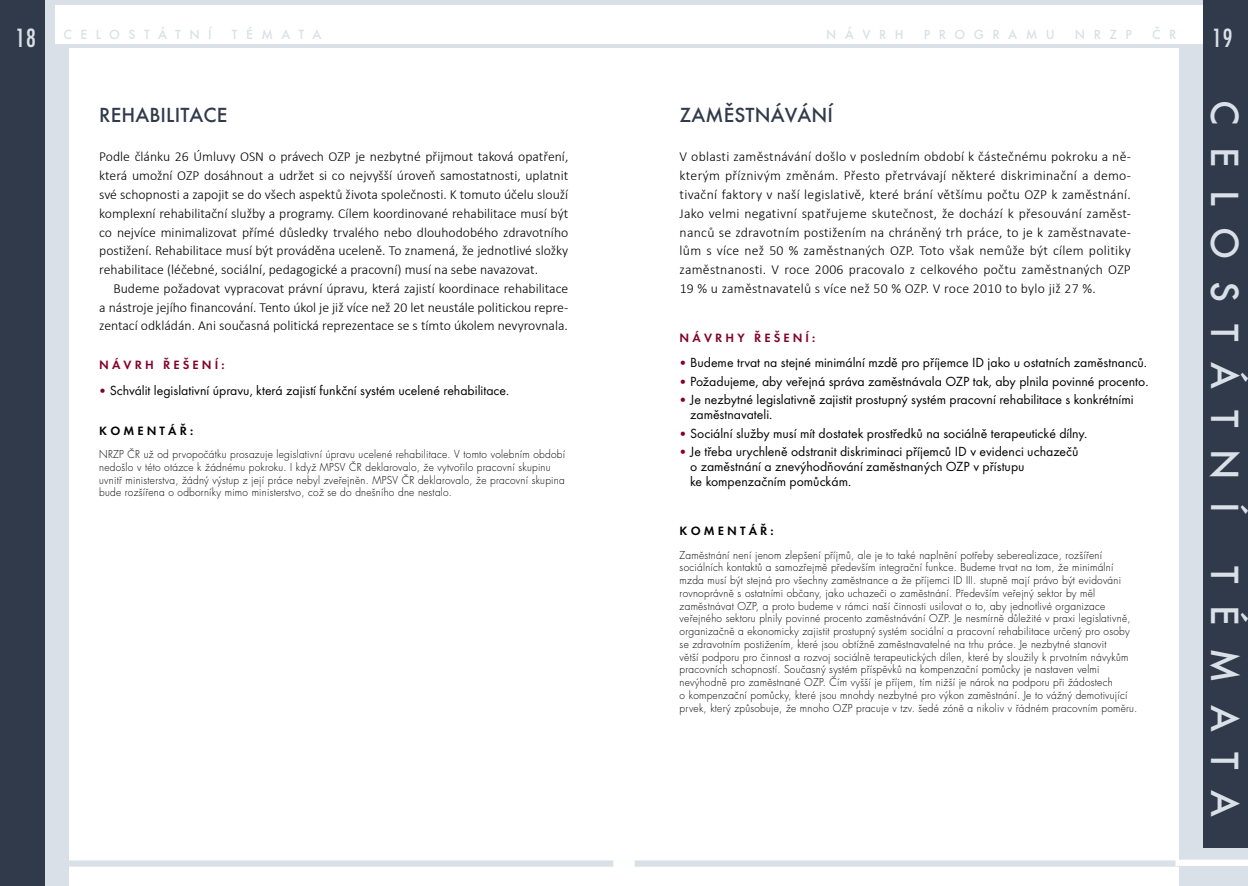
<style>
.page{position:relative;width:1248px;height:886px;background:#fff}
.page>*{position:absolute;margin:0;border:0;box-sizing:border-box;transform-origin:0 0}
.t1{font:500 40.88px "Futura TOT";letter-spacing:.54em;color:#dae0e7}
.t2{font:500 condensed 27.5px "Futura TOT";color:#dae0e7}
.t3{font:500 21.25px "Futura TOT";letter-spacing:.005em;color:#303a4b}
.t4{font:300 13.75px/18.8px "Calibri";color:#000;text-align:justify}
.t5{font:13.75px/15px "Futura TOT";color:#000}
.t6{font:500 13.75px "Futura TOT";letter-spacing:.615em;color:#dae0e7}
.t7{font:600 12.5px "Futura TOT";letter-spacing:.25em;color:#82002a}
.t8{font:600 12.5px "Futura TOT";letter-spacing:.25em;color:#000}
.t9{font:300 10.62px/12.8px "Futura CE";letter-spacing:.025em;color:#000;scale:.95 1}
.s1{font-family:"Futura CE";font-weight:300;font-size:11.25px;color:#82002a}
</style>
<div class="page">
<div style="left:0;top:0;width:50px;height:886px;background:#303a4b"></div>
<div style="left:45px;top:0;width:23px;height:886px;background:#dae0e7"></div>
<div style="left:52px;top:860px;width:561px;height:7px;background:#dae0e7"></div>
<div style="left:61px;top:0;width:563px;height:47px;background:#dae0e7"></div>
<div style="left:56px;top:6px;width:568px;height:38px;background:#fff"></div>
<div style="left:1197px;top:0;width:50px;height:886px;background:#303a4b"></div>
<div style="left:1179px;top:0;width:23px;height:886px;background:#dae0e7"></div>
<div style="left:634px;top:860px;width:561px;height:7px;background:#dae0e7"></div>
<div style="left:624px;top:0;width:576px;height:47px;background:#dae0e7"></div>
<div style="left:624px;top:6px;width:578px;height:38px;background:#fff"></div>
<div style="left:1197px;top:849px;width:50px;height:37px;background:#dae0e7"></div>
<div style="left:1175px;top:860px;width:72px;height:6px;background:#fff"></div>
<p class="t6" style="left:826px;top:26px;width:79px">NÁVRH</p>
<p class="t6" style="left:923px;top:26px;width:132px">PROGRAMU</p>
<p class="t6" style="left:1074px;top:26px;width:59px">N RZP</p>
<p class="t6" style="left:1152px;top:26px;width:24px">Č R</p>
<p class="t6" style="left:64px;top:26px;width:150px">C ELOSTÁTN Í</p>
<p class="t6" style="left:232px;top:26px;width:91px">TÉMATA</p>
<h2 class="t2" style="left:15px;top:23px;width:22px">18</h2>
<h2 class="t2" style="left:1211px;top:23px;width:22px">19</h2>
<h3 class="t3" style="left:99px;top:102px;width:130px">REHABILITAC E</h3>
<p class="t4" style="left:99px;top:147px;width:470px">Podle článku 26 Úmluvy OSN o právech OZP je nezbytné přijmout taková opatření, která umožní OZP dosáhnout a udržet si co nejvyšší úroveň samostatnosti, uplatnit své schopnosti a zapojit se do všech aspektů života společnosti. K tomuto účelu slouží komplexní rehabilitační služby a programy. Cílem koordinované rehabilitace musí být co nejvíce minimalizovat přímé důsledky trvalého nebo dlouhodobého zdravotního postižení. Rehabilitace musí být prováděna uceleně. To znamená, že jednotlivé složky rehabilitace (léčebné, sociální, pedagogické a pracovní) musí na sebe navazovat.</p>
<p class="t4" style="left:99px;top:279px;width:470px;text-indent:14px">Budeme požadovat vypracovat právní úpravu, která zajistí koordinace rehabilitace a nástroje jejího financování. Tento úkol je již více než 20 let neustále politickou repre&shy;zentací odkládán. Ani současná politická reprezentace se s tímto úkolem nevyrovnala.</p>
<p class="t7" style="left:99px;top:357px;width:127px">NÁVRH ŘEŠEN Í:</p>
<p class="t5" style="left:99px;top:382px;width:411px"><span class="s1">•</span> Schválit legislativní úpravu, která zajistí funkční systém ucelené rehabilitace.</p>
<p class="t8" style="left:99px;top:423px;width:95px">KOMEN TÁŘ:</p>
<p class="t9" style="left:99px;top:448px;width:492px">NRZP ČR už od prvopočátku prosazuje legislativní úpravu ucelené rehabilitace. V tomto volebním období nedošlo v této otázce k žádnému pokroku. I když MPSV ČR deklarovalo, že vytvořilo pracovní skupinu uvnitř ministerstva, žádný výstup z její práce nebyl zveřejněn. MPSV ČR deklarovalo, že pracovní skupina bude rozšířena o odborníky mimo ministerstvo, což se do dnešního dne nestalo.</p>
<h3 class="t3" style="left:679px;top:102px;width:155px">ZAMĚSTNÁVÁN Í</h3>
<p class="t4" style="left:679px;top:147px;width:453px">V oblasti zaměstnávání došlo v posledním období k částečnému pokroku a ně&shy;kterým příznivým změnám. Přesto přetrvávají některé diskriminační a demo&shy;tivační faktory v naší legislativě, které brání většímu počtu OZP k zaměstnání.<br>Jako velmi negativní spatřujeme skutečnost, že dochází k přesouvání zaměst&shy;nanců se zdravotním postižením na chráněný trh práce, to je k zaměstnavate&shy;lům s více než 50 % zaměstnaných OZP. Toto však nemůže být cílem politiky zaměstnanosti. V roce 2006 pracovalo z celkového počtu zaměstnaných OZP 19 % u zaměstnavatelů s více než 50 % OZP. V roce 2010 to bylo již 27 %.</p>
<p class="t7" style="left:679px;top:330px;width:137px">NÁVRHY ŘEŠEN Í:</p>
<p class="t5" style="left:679px;top:355px;width:469px"><span class="s1">•</span> Budeme trvat na stejné minimální mzdě pro příjemce ID jako u ostatních zaměstnanců.</p>
<p class="t5" style="left:679px;top:373px;width:470px"><span class="s1">•</span> Požadujeme, aby veřejná správa zaměstnávala OZP tak, aby plnila povinné procento.</p>
<p class="t5" style="left:690px;top:392px;width:445px;text-indent:-10px"><span class="s1">•</span> Je nezbytné legislativně zajistit prostupný systém pracovní rehabilitace s konkrétními zaměstnavateli.</p>
<p class="t5" style="left:679px;top:426px;width:409px"><span class="s1">•</span> Sociální služby musí mít dostatek prostředků na sociálně terapeutické dílny.</p>
<p class="t5" style="left:690px;top:444px;width:390px;text-indent:-10px"><span class="s1">•</span> Je třeba urychleně odstranit diskriminaci příjemců ID v evidenci uchazečů o zaměstnání a znevýhodňování zaměstnaných OZP v přístupu<br>ke kompenzačním pomůckám.</p>
<p class="t8" style="left:679px;top:523px;width:95px">KOMEN TÁŘ:</p>
<p class="t9" style="left:679px;top:549px;width:483px">Zaměstnání není jenom zlepšení příjmů, ale je to také naplnění potřeby seberealizace, rozšíření sociálních kontaktů a samozřejmě především integrační funkce. Budeme trvat na tom, že minimální mzda musí být stejná pro všechny zaměstnance a že příjemci ID III. stupně mají právo být evidováni rovnoprávně s ostatními občany, jako uchazeči o zaměstnání. Především veřejný sektor by měl zaměstnávat OZP, a proto budeme v rámci naší činnosti usilovat o to, aby jednotlivé organizace veřejného sektoru plnily povinné procento zaměstnávání OZP. Je nesmírně důležité v praxi legislativně, organizačně a ekonomicky zajistit prostupný systém sociální a pracovní rehabilitace určený pro osoby se zdravotním postižením, které jsou obtížně zaměstnavatelné na trhu práce. Je nezbytné stanovit<br>větší podporu pro činnost a rozvoj sociálně terapeutických dílen, které by sloužily k prvotním návykům pracovních schopností. Současný systém příspěvků na kompenzační pomůcky je nastaven velmi nevýhodně pro zaměstnané OZP. Čím vyšší je příjem, tím nižší je nárok na podporu při žádostech<br>o kompenzační pomůcky, které jsou mnohdy nezbytné pro výkon zaměstnání. Je to vážný demotivující prvek, který způsobuje, že mnoho OZP pracuje v tzv. šedé zóně a nikoliv v řádném pracovním poměru.</p>
<h1 class="t1" style="left:1248px;top:100px;width:415px;rotate:90deg">CELOSTÁTN Í</h1>
<h1 class="t1" style="left:1248px;top:566px;width:252px;rotate:90deg">TÉMATA</h1>
</div>
